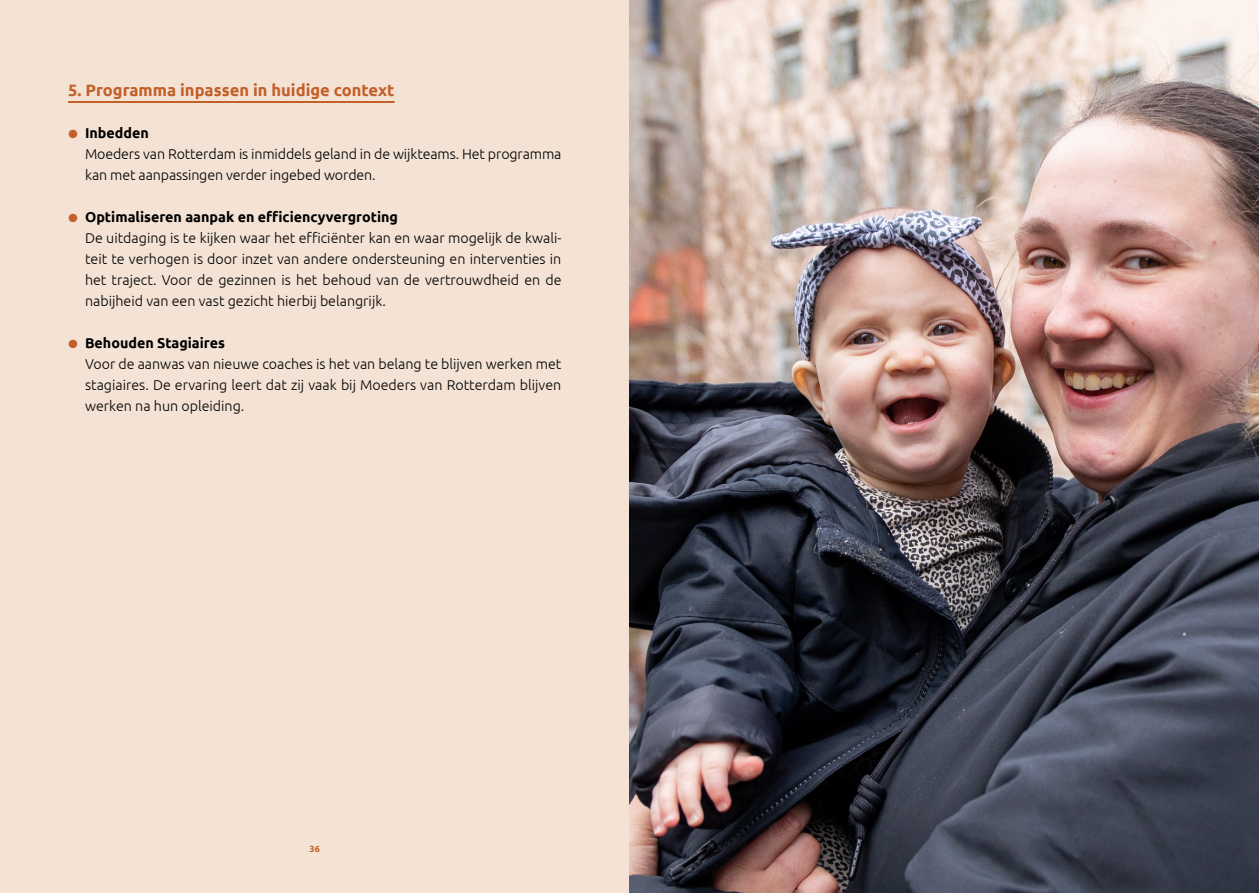
<style>
.page{position:relative;width:1259px;height:893px;background:#fff}
.page>*{position:absolute;margin:0;border:0;box-sizing:border-box;transform-origin:0 0}
.t1{font:700 16.5px "Ubuntu";color:#c35f28}
.t2{font:300 14.25px/21px "Ubuntu";color:#000}
.t3{font:700 9px "Ubuntu";color:#c35f28}
.s1{font-family:"Proxima Nova";font-weight:400;color:#c35f28}
.s2{font-weight:700}
</style>
<div class="page">
<div style="left:0;top:0;width:629px;height:893px;background:#f4e3d5"></div>
<hr style="left:68px;top:101px;width:326px;height:2px;background:#c35f28">
<img style="left:629px;top:0;width:630px;height:893px">
<p class="t1" style="left:68px;top:80px;width:328px">5. Programma inpassen in huidige context</p>
<p class="t2" style="left:85px;top:122px;width:478px;text-indent:-17px"><span class="s1">●</span> <span class="s2">Inbedden<br></span>Moeders van Rotterdam is inmiddels geland in de wijkteams. Het programma kan met aanpassingen verder ingebed worden.</p>
<p class="t2" style="left:85px;top:206px;width:478px;text-indent:-17px"><span class="s1">●</span> <span class="s2">Optimaliseren aanpak en efficiencyvergroting<br></span>De uitdaging is te kijken waar het efficiënter kan en waar mogelijk de kwali&shy;teit te verhogen is door inzet van andere ondersteuning en interventies in het traject. Voor de gezinnen is het behoud van de vertrouwdheid en de nabijheid van een vast gezicht hierbij belangrijk.</p>
<p class="t2" style="left:85px;top:332px;width:478px;text-indent:-17px"><span class="s1">●</span> <span class="s2">Behouden Stagiaires<br></span>Voor de aanwas van nieuwe coaches is het van belang te blijven werken met stagiaires. De ervaring leert dat zij vaak bij Moeders van Rotterdam blijven werken na hun opleiding.</p>
<p class="t3" style="left:310px;top:843px;width:12px">36</p>
</div>
